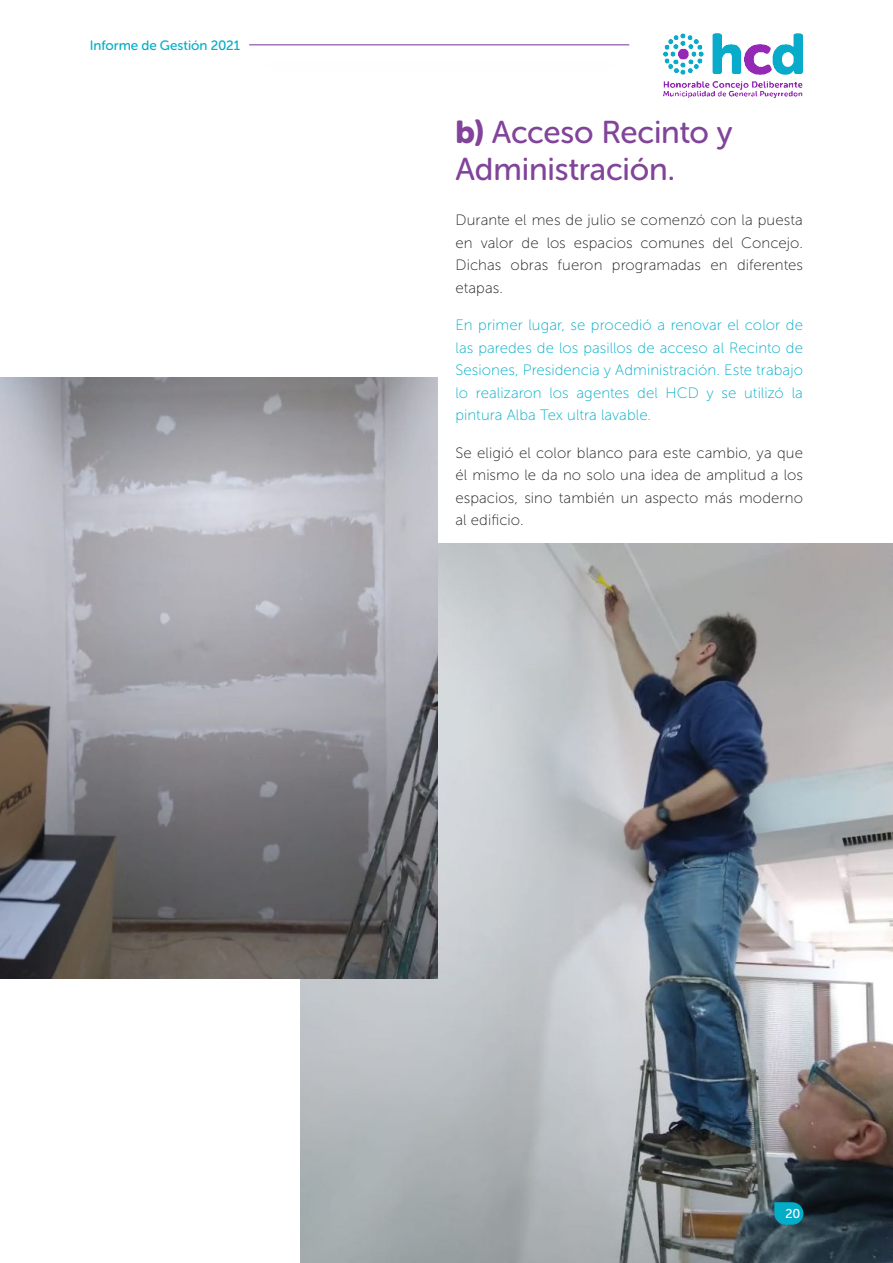
<style>
.page{position:relative;width:893px;height:1263px;background:#fff}
.page>*{position:absolute;margin:0;border:0;box-sizing:border-box;transform-origin:0 0}
.Headline_27_31_Left{font:31.5px/37.5px "Museo Sans Rounded 500";letter-spacing:-.005em;color:#81449a}
.Copy_Text_08_14_Full{font:15px/22.5px "Museo Sans 100";letter-spacing:.005em;color:#231f20;text-align:justify}
.Copy_Text_08_14_Full-2{font:15px/22.5px "Museo Sans 100";color:#03adc8;text-align:justify}
.t1{font:13.5px "Museo Sans Rounded 500";color:#03adc8}
.t2{font:12.75px "Museo Sans Rounded 500";color:#fff}
.s1{font-family:"Museo Sans Rounded 900"}
</style>
<div class="page">
<img style="left:300px;top:544px;width:593px;height:719px">
<img style="left:0;top:378px;width:437px;height:600px">
<svg style="left:774px;top:1202px;width:29px;height:23px"></svg>
<img style="left:664px;top:34px;width:139px;height:63px">
<hr style="left:249px;top:44px;width:380px;height:1px;background:#763294">
<p class="t1" style="left:90px;top:38px;width:152px">Informe de Gestión 2021</p>
<p class="Headline_27_31_Left" style="left:455px;top:113px;width:279px"><span class="s1">b)</span> Acceso Recinto y<br>Administración.</p>
<p class="Copy_Text_08_14_Full" style="left:455px;top:209px;width:349px">Durante el mes de julio se comenzó con la puesta en valor de los espacios comunes del Concejo.<br>Dichas obras fueron programadas en diferentes etapas.</p>
<p class="Copy_Text_08_14_Full-2" style="left:455px;top:314px;width:349px">En primer lugar, se procedió a renovar el color de las paredes de los pasillos de acceso al Recinto de Sesiones, Presidencia y Administración. Este trabajo lo realizaron los agentes del HCD y se utilizó la pintura Alba Tex ultra lavable.</p>
<p class="Copy_Text_08_14_Full" style="left:455px;top:441px;width:349px">Se eligió el color blanco para este cambio, ya que él mismo le da no solo una idea de amplitud a los espacios, sino también un aspecto más moderno al edificio.</p>
<p class="t2" style="left:785px;top:1207px;width:16px">20</p>
</div>
